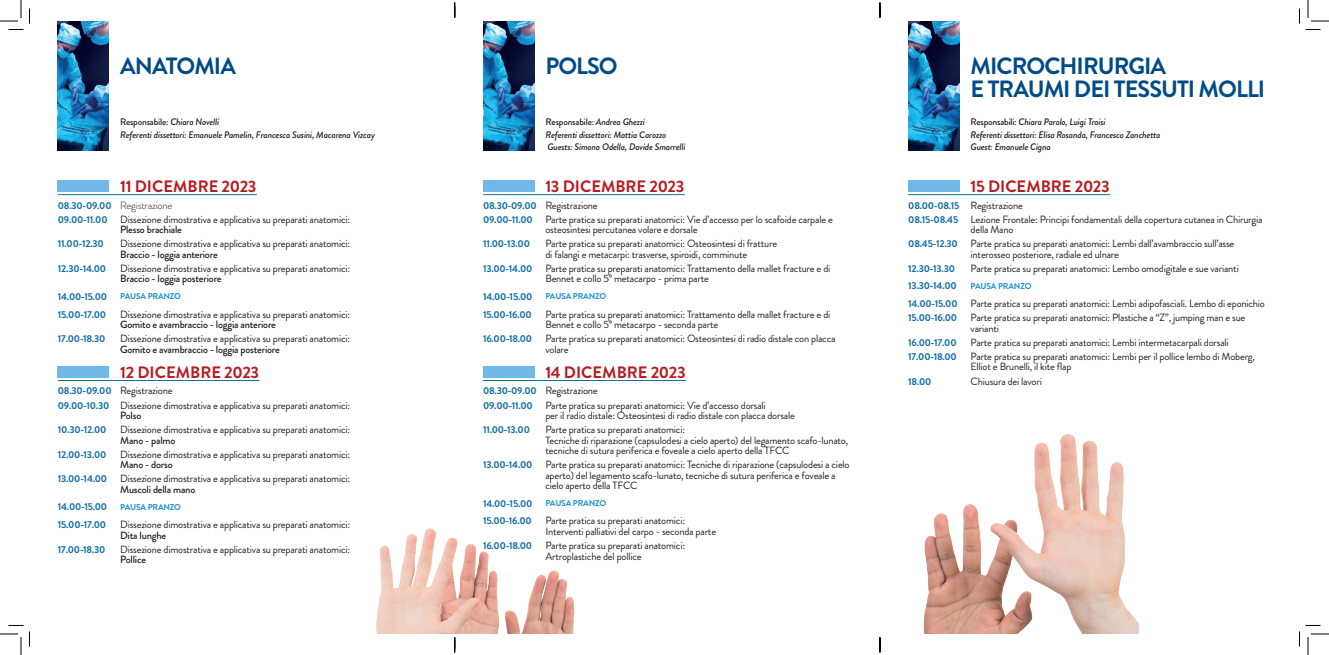
<style>
.page{position:relative;width:1329px;height:655px;background:#fff}
.page>*{position:absolute;margin:0;border:0;box-sizing:border-box;transform-origin:0 0}
.t1{font:700 23.5px/23px "Brandon Grotesque";letter-spacing:-.04em;color:#004b87}
.t2{font:700 16.5px "Brandon Grotesque";color:#b61c20}
.t3{font:10.5px/10.5px "Brandon Grotesque";letter-spacing:-.02em;color:#231f20}
.t4{font:500 10.5px "Brandon Grotesque";letter-spacing:-.02em;color:#231f20}
.t5{font:700 10px "Brandon Grotesque";letter-spacing:-.02em;color:#136ea9}
.t6{font:italic 500 9.5px/12.8px "Brandon Grotesque";letter-spacing:-.02em;color:#231f20}
.t7{font:700 8.5px "Brandon Grotesque";letter-spacing:-.02em;color:#1d90d0}
.s1{font-style:normal}
.s2{font-weight:700;font-size:10px;color:#136ea9}
.s3{font-weight:300}
.s4{font-weight:500}
</style>
<div class="page">
<img style="left:376px;top:528px;width:199px;height:105px">
<img style="left:923px;top:434px;width:216px;height:199px">
<hr style="left:58px;top:194px;width:199px;height:1px;background:#136ea9">
<hr style="left:58px;top:380px;width:202px;height:1px;background:#136ea9">
<div style="left:58px;top:180px;width:51px;height:12px;background:#70b9e6"></div>
<div style="left:58px;top:366px;width:51px;height:11px;background:#70b9e6"></div>
<hr style="left:483px;top:194px;width:202px;height:1px;background:#136ea9">
<hr style="left:483px;top:380px;width:203px;height:1px;background:#136ea9">
<div style="left:483px;top:180px;width:51px;height:12px;background:#70b9e6"></div>
<div style="left:483px;top:366px;width:51px;height:11px;background:#70b9e6"></div>
<img style="left:58px;top:21px;width:51px;height:130px">
<img style="left:483px;top:21px;width:51px;height:130px">
<img style="left:908px;top:21px;width:51px;height:130px">
<hr style="left:908px;top:194px;width:202px;height:1px;background:#136ea9">
<div style="left:908px;top:180px;width:51px;height:12px;background:#70b9e6"></div>
<svg style="left:0;top:0;width:30px;height:30px"></svg>
<svg style="left:0;top:625px;width:30px;height:29px"></svg>
<svg style="left:1299px;top:0;width:30px;height:30px"></svg>
<svg style="left:1299px;top:625px;width:30px;height:29px"></svg>
<svg style="left:454px;top:3px;width:2px;height:15px"></svg>
<svg style="left:454px;top:637px;width:2px;height:15px"></svg>
<svg style="left:879px;top:3px;width:2px;height:15px"></svg>
<svg style="left:879px;top:637px;width:2px;height:15px"></svg>
<h1 class="t1" style="left:120px;top:55px;width:117px">ANATOMIA</h1>
<p class="t6" style="left:120px;top:115px;width:256px"><span class="s1">Responsabile:</span> Chiara Novelli<br>Referenti dissettori: Emanuele Pamelin, Francesca Susini, Macarena Vizcay</p>
<h2 class="t2" style="left:120px;top:175px;width:138px">11 DICEMBRE 2023</h2>
<p class="t3" style="left:58px;top:198px;width:294px;line-height:14.1px"><span class="s2">08.30-09.00</span> <span class="s3">Registrazione<br></span><span class="s2">09.00-11.00</span> Dissezione dimostrativa e applicativa su preparati anatomici:</p>
<p class="t4" style="left:120px;top:222px;width:63px">Plesso brachiale</p>
<p class="t5" style="left:58px;top:237px;width:47px">11.00-12.30</p>
<p class="t3" style="left:120px;top:238px;width:231px">Dissezione dimostrativa e applicativa su preparati anatomici:</p>
<p class="t4" style="left:120px;top:247px;width:99px">Braccio - loggia anteriore</p>
<p class="t5" style="left:58px;top:261px;width:50px">12.30-14.00</p>
<p class="t3" style="left:120px;top:263px;width:231px">Dissezione dimostrativa e applicativa su preparati anatomici:</p>
<p class="t4" style="left:120px;top:271px;width:103px">Braccio - loggia posteriore</p>
<p class="t5" style="left:58px;top:289px;width:51px">14.00-15.00</p>
<p class="t7" style="left:120px;top:290px;width:62px">PAUSA PRANZO</p>
<p class="t5" style="left:58px;top:307px;width:50px">15.00-17.00</p>
<p class="t3" style="left:120px;top:309px;width:231px">Dissezione dimostrativa e applicativa su preparati anatomici:</p>
<p class="t4" style="left:120px;top:317px;width:157px">Gomito e avambraccio - loggia anteriore</p>
<p class="t5" style="left:58px;top:331px;width:49px">17.00-18.30</p>
<p class="t3" style="left:120px;top:333px;width:231px">Dissezione dimostrativa e applicativa su preparati anatomici:</p>
<p class="t4" style="left:120px;top:341px;width:161px">Gomito e avambraccio - loggia posteriore</p>
<h2 class="t2" style="left:120px;top:360px;width:140px">12 DICEMBRE 2023</h2>
<p class="t3" style="left:58px;top:383px;width:294px;line-height:14.1px"><span class="s2">08.30-09.00</span> Registrazione<br><span class="s2">09.00-10.30</span> Dissezione dimostrativa e applicativa su preparati anatomici:</p>
<p class="t4" style="left:120px;top:408px;width:23px">Polso</p>
<p class="t5" style="left:58px;top:422px;width:50px">10.30-12.00</p>
<p class="t3" style="left:120px;top:424px;width:231px">Dissezione dimostrativa e applicativa su preparati anatomici:</p>
<p class="t4" style="left:120px;top:432px;width:57px">Mano - palmo</p>
<p class="t5" style="left:58px;top:447px;width:50px">12.00-13.00</p>
<p class="t3" style="left:120px;top:449px;width:231px">Dissezione dimostrativa e applicativa su preparati anatomici:</p>
<p class="t3" style="left:58px;top:457px;width:294px;line-height:14.1px;text-indent:62px"><span class="s4">Mano - dorso<br></span><span class="s2">13.00-14.00</span> Dissezione dimostrativa e applicativa su preparati anatomici:</p>
<p class="t4" style="left:120px;top:482px;width:77px">Muscoli della mano</p>
<p class="t5" style="left:58px;top:499px;width:51px">14.00-15.00</p>
<p class="t7" style="left:120px;top:500px;width:62px">PAUSA PRANZO</p>
<p class="t5" style="left:58px;top:517px;width:50px">15.00-17.00</p>
<p class="t3" style="left:120px;top:519px;width:231px">Dissezione dimostrativa e applicativa su preparati anatomici:</p>
<p class="t4" style="left:120px;top:527px;width:48px">Dita lunghe</p>
<p class="t5" style="left:58px;top:542px;width:49px">17.00-18.30</p>
<p class="t3" style="left:120px;top:543px;width:231px">Dissezione dimostrativa e applicativa su preparati anatomici:</p>
<p class="t4" style="left:120px;top:552px;width:27px">Pollice</p>
<h1 class="t1" style="left:545px;top:55px;width:74px">POLSO</h1>
<p class="t6" style="left:545px;top:115px;width:141px"><span class="s1">Responsabile:</span> Andrea Ghezzi<br>Referenti dissettori: Mattia Carozzo<br>Guests: Simona Odella, Davide Smarrelli</p>
<h2 class="t2" style="left:545px;top:175px;width:141px">13 DICEMBRE 2023</h2>
<p class="t3" style="left:483px;top:198px;width:351px;line-height:14.1px"><span class="s2">08.30-09.00</span> Registrazione<br><span class="s2">09.00-11.00</span> Parte pratica su preparati anatomici: Vie d’accesso per lo scafoide carpale e</p>
<p class="t3" style="left:545px;top:224px;width:154px">osteosintesi percutanea volare e dorsale</p>
<p class="t5" style="left:483px;top:237px;width:48px">11.00-13.00</p>
<p class="t3" style="left:545px;top:238px;width:233px">Parte pratica su preparati anatomici: Osteosintesi di fratture di falangi e metacarpi: trasverse, spiroidi, comminute</p>
<p class="t3" style="left:545px;top:263px;width:286px;text-indent:-62px"><span class="s2">13.00-14.00</span> Parte pratica su preparati anatomici: Trattamento della mallet fracture e di<br>Bennet e collo 5° metacarpo - prima parte</p>
<p class="t5" style="left:483px;top:289px;width:51px">14.00-15.00</p>
<p class="t7" style="left:545px;top:290px;width:62px">PAUSA PRANZO</p>
<p class="t5" style="left:483px;top:307px;width:50px">15.00-16.00</p>
<p class="t3" style="left:545px;top:309px;width:286px">Parte pratica su preparati anatomici: Trattamento della mallet fracture e di<br>Bennet e collo 5° metacarpo - seconda parte</p>
<p class="t5" style="left:483px;top:331px;width:51px">16.00-18.00</p>
<p class="t3" style="left:545px;top:333px;width:292px">Parte pratica su preparati anatomici: Osteosintesi di radio distale con placca volare</p>
<h2 class="t2" style="left:545px;top:360px;width:142px">14 DICEMBRE 2023</h2>
<p class="t3" style="left:483px;top:383px;width:284px;line-height:14.1px"><span class="s2">08.30-09.00</span> Registrazione<br><span class="s2">09.00-11.00</span> Parte pratica su preparati anatomici: Vie d’accesso dorsali</p>
<p class="t3" style="left:545px;top:410px;width:251px">per il radio distale: Osteosintesi di radio distale con placca dorsale</p>
<p class="t5" style="left:483px;top:422px;width:48px">11.00-13.00</p>
<p class="t3" style="left:545px;top:424px;width:304px">Parte pratica su preparati anatomici:<br>Tecniche di riparazione (capsulodesi a cielo aperto) del legamento scafo-lunato, tecniche di sutura periferica e foveale a cielo aperto della TFCC</p>
<p class="t3" style="left:545px;top:459px;width:306px;text-indent:-62px"><span class="s2">13.00-14.00</span> Parte pratica su preparati anatomici: Tecniche di riparazione (capsulodesi a cielo aperto) del legamento scafo-lunato, tecniche di sutura periferica e foveale a cielo aperto della TFCC</p>
<p class="t5" style="left:483px;top:496px;width:51px">14.00-15.00</p>
<p class="t7" style="left:545px;top:497px;width:62px">PAUSA PRANZO</p>
<p class="t5" style="left:483px;top:513px;width:50px">15.00-16.00</p>
<p class="t3" style="left:545px;top:515px;width:172px">Parte pratica su preparati anatomici:<br>Interventi palliativi del carpo - seconda parte</p>
<p class="t5" style="left:483px;top:538px;width:51px">16.00-18.00</p>
<p class="t3" style="left:545px;top:540px;width:141px">Parte pratica su preparati anatomici:<br>Artroplastiche del pollice</p>
<h1 class="t1" style="left:971px;top:55px;width:296px">MICROCHIRURGIA<br>E TRAUMI DEI TESSUTI MOLLI</h1>
<p class="t6" style="left:971px;top:115px;width:191px"><span class="s1">Responsabili:</span> Chiara Parolo, Luigi Troisi<br>Referenti dissettori: Elisa Rosanda, Francesco Zanchetta<br>Guest: Emanuele Cigna</p>
<h2 class="t2" style="left:971px;top:175px;width:141px">15 DICEMBRE 2023</h2>
<p class="t3" style="left:908px;top:198px;width:356px;line-height:14.1px"><span class="s2">08.00-08.15</span> Registrazione<br><span class="s2">08.15-08.45</span> Lezione Frontale: Principi fondamentali della copertura cutanea in Chirurgia</p>
<p class="t3" style="left:908px;top:222px;width:328px;line-height:14.1px;text-indent:62px">della Mano<br><span class="s2">08.45-12.30</span> Parte pratica su preparati anatomici: Lembi dall’avambraccio sull’asse</p>
<p class="t3" style="left:971px;top:249px;width:150px">interosseo posteriore, radiale ed ulnare</p>
<p class="t5" style="left:908px;top:261px;width:48px">12.30-13.30</p>
<p class="t3" style="left:971px;top:263px;width:270px">Parte pratica su preparati anatomici: Lembo omodigitale e sue varianti</p>
<p class="t5" style="left:908px;top:278px;width:50px">13.30-14.00</p>
<p class="t7" style="left:971px;top:279px;width:62px">PAUSA PRANZO</p>
<p class="t3" style="left:908px;top:298px;width:358px"><span class="s2">14.00-15.00</span> Parte pratica su preparati anatomici: Lembi adipofasciali. Lembo di eponichio</p>
<p class="t5" style="left:908px;top:310px;width:50px">15.00-16.00</p>
<p class="t3" style="left:971px;top:312px;width:276px">Parte pratica su preparati anatomici: Plastiche a “Z”, jumping man e sue varianti</p>
<p class="t5" style="left:908px;top:335px;width:50px">16.00-17.00</p>
<p class="t3" style="left:971px;top:337px;width:260px">Parte pratica su preparati anatomici: Lembi intermetacarpali dorsali</p>
<p class="t5" style="left:908px;top:349px;width:50px">17.00-18.00</p>
<p class="t3" style="left:971px;top:351px;width:286px">Parte pratica su preparati anatomici: Lembi per il pollice lembo di Moberg,<br>Elliot e Brunelli, il kite flap</p>
<p class="t5" style="left:908px;top:374px;width:25px">18.00</p>
<p class="t3" style="left:971px;top:375px;width:73px">Chiusura dei lavori</p>
</div>
